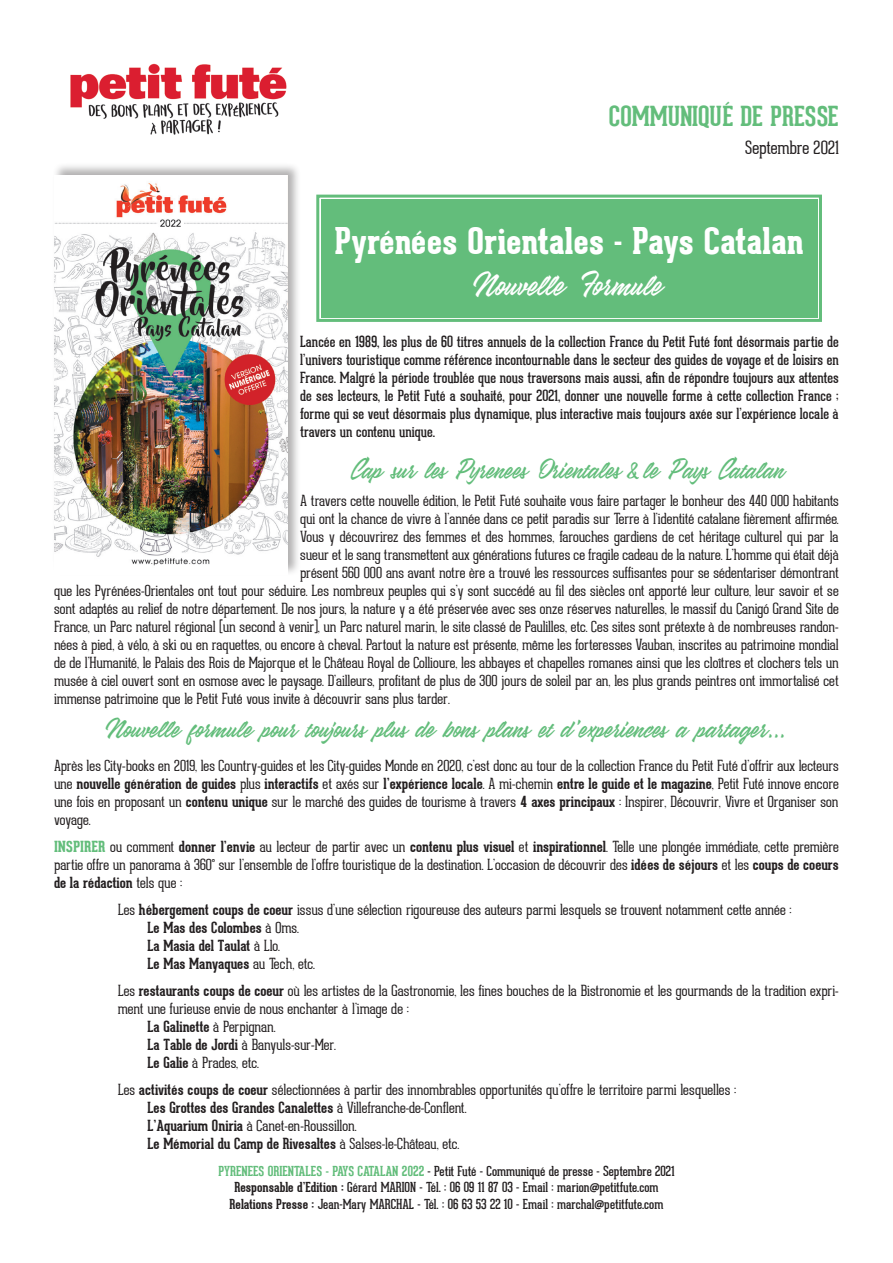
<style>
.page{position:relative;width:893px;height:1263px;background:#fff}
.page>*{position:absolute;margin:0;border:0;box-sizing:border-box;transform-origin:0 0}
.t1{font:800 36px "Geared Slab";color:#fff}
.t2{font:33px "Good Hood";color:#fff}
.t3{font:27px "Good Hood";color:#63bd7b}
.t4{font:700 27px "Geared Slab";color:#63bd7b}
.t5{font:100 18px "Geared Slab";letter-spacing:-.005em;color:#231f20}
.t6{font:100 15px/18px "Geared Slab";letter-spacing:-.005em;color:#231f20;text-align:justify}
.t7{font:15px/18px "Geared Slab";color:#231f20;text-align:justify}
.t8{font:700 15px "Geared Slab";color:#231f20}
.t9{font:13.5px/16.5px "Geared Slab";color:#231f20;text-align:center}
.s1{font-weight:700}
.s2{font-weight:800;color:#63bd7b}
.s3{font-weight:100}
.s4{font-weight:700;color:#63bd7b}
</style>
<div class="page">
<img style="left:70px;top:63px;width:217px;height:72px">
<div style="left:52px;top:162px;width:249px;height:414px;background:#231f20;opacity:.35"></div>
<img style="left:54px;top:175px;width:233px;height:399px">
<div style="left:316px;top:194px;width:506px;height:128px;background:#63bd7b"></div>
<div style="left:322px;top:201px;width:494px;height:115px;border:3px solid #63bd7b"></div>
<h3 class="t4" style="left:609px;top:100px;width:231px">COMMUNIQUÉ DE PRESSE</h3>
<p class="t5" style="left:745px;top:137px;width:95px">Septembre 2021</p>
<h1 class="t1" style="left:334px;top:220px;width:471px">Pyrénées Orientales - Pays Catalan</h1>
<h2 class="t2" style="left:474px;top:265px;width:193px">Nouvelle Formule</h2>
<p class="t7" style="left:300px;top:333px;width:540px">Lancée en 1989, les plus de 60 titres annuels de la collection France du Petit Futé font désormais partie de l’univers touristique comme référence incontournable dans le secteur des guides de voyage et de loisirs en France. Malgré la période troublée que nous traversons mais aussi, afin de répondre toujours aux attentes de ses lecteurs, le Petit Futé a souhaité, pour 2021, donner une nouvelle forme à cette collection France ; forme qui se veut désormais plus dynamique, plus interactive mais toujours axée sur l’expérience locale à travers un contenu unique.</p>
<h3 class="t3" style="left:353px;top:454px;width:435px">Cap sur les Pyrénées Orientales &amp; le Pays Catalan</h3>
<p class="t6" style="left:300px;top:492px;width:540px">A travers cette nouvelle édition, le Petit Futé souhaite vous faire partager le bonheur des 440 000 habitants</p>
<p class="t6" style="left:300px;top:510px;width:540px">qui ont la chance de vivre à l’année dans ce petit paradis sur Terre à l’identité catalane fièrement affirmée.</p>
<p class="t6" style="left:300px;top:528px;width:540px">Vous y découvrirez des femmes et des hommes, farouches gardiens de cet héritage culturel qui par la</p>
<p class="t6" style="left:300px;top:546px;width:540px">sueur et le sang transmettent aux générations futures ce fragile cadeau de la nature. L’homme qui était déjà</p>
<p class="t6" style="left:300px;top:564px;width:540px">présent 560 000 ans avant notre ère a trouvé les ressources suffisantes pour se sédentariser démontrant</p>
<p class="t6" style="left:54px;top:582px;width:786px">que les Pyrénées-Orientales ont tout pour séduire. Les nombreux peuples qui s’y sont succédé au fil des siècles ont apporté leur culture, leur savoir et se</p>
<p class="t6" style="left:54px;top:600px;width:786px">sont adaptés au relief de notre département. De nos jours, la nature y a été préservée avec ses onze réserves naturelles, le massif du Canigó Grand Site de</p>
<p class="t6" style="left:54px;top:618px;width:786px">France, un Parc naturel régional (un second à venir), un Parc naturel marin, le site classé de Paulilles, etc. Ces sites sont prétexte à de nombreuses randon-</p>
<p class="t6" style="left:54px;top:636px;width:786px">nées à pied, à vélo, à ski ou en raquettes, ou encore à cheval. Partout la nature est présente, même les forteresses Vauban, inscrites au patrimoine mondial</p>
<p class="t6" style="left:54px;top:654px;width:786px">de de l’Humanité, le Palais des Rois de Majorque et le Château Royal de Collioure, les abbayes et chapelles romanes ainsi que les cloîtres et clochers tels un</p>
<p class="t6" style="left:54px;top:672px;width:786px">musée à ciel ouvert sont en osmose avec le paysage. D’ailleurs, profitant de plus de 300 jours de soleil par an, les plus grands peintres ont immortalisé cet</p>
<p class="t6" style="left:54px;top:690px;width:397px">immense patrimoine que le Petit Futé vous invite à découvrir sans plus tarder.</p>
<h3 class="t3" style="left:106px;top:713px;width:683px">Nouvelle formule pour toujours plus de bons plans et d’expériences à partager...</h3>
<p class="t6" style="left:54px;top:757px;width:786px">Après les City-books en 2019, les Country-guides et les City-guides Monde en 2020, c’est donc au tour de la collection France du Petit Futé d’offrir aux lecteurs une <span class="s1">nouvelle génération de guides</span> plus <span class="s1">interactifs</span> et axés sur <span class="s1">l’expérience locale</span>. A mi-chemin <span class="s1">entre le guide et le magazine</span>, Petit Futé innove encore une fois en proposant un <span class="s1">contenu unique</span> sur le marché des guides de tourisme à travers <span class="s1">4 axes principaux</span> : Inspirer, Découvrir, Vivre et Organiser son voyage.</p>
<p class="t6" style="left:54px;top:838px;width:786px"><span class="s2">INSPIRER</span> ou comment <span class="s1">donner l’envie</span> au lecteur de partir avec un <span class="s1">contenu plus visuel</span> et <span class="s1">inspirationnel</span>. Telle une plongée immédiate, cette première partie offre un panorama à 360° sur l’ensemble de l’offre touristique de la destination. L’occasion de découvrir des <span class="s1">idées de séjours</span> et les <span class="s1">coups de coeurs de la rédaction</span> tels que :</p>
<p class="t6" style="left:148px;top:901px;width:646px;text-align:left;text-indent:-30px">Les <span class="s1">hébergement coups de coeur</span> issus d’une sélection rigoureuse des auteurs parmi lesquels se trouvent notamment cette année :<br><span class="s1">Le Mas des Colombes</span> à Oms.<br><span class="s1">La Masia del Taulat</span> à Llo.<br><span class="s1">Le Mas Manyaques</span> au Tech, etc.</p>
<p class="t6" style="left:118px;top:982px;width:722px">Les <span class="s1">restaurants coups de coeur</span> où les artistes de la Gastronomie, les fines bouches de la Bistronomie et les gourmands de la tradition expri-</p>
<p class="t6" style="left:118px;top:1000px;width:293px">ment une furieuse envie de nous enchanter à l’image de :</p>
<p class="t8" style="left:148px;top:1017px;width:130px">La Galinette <span class="s3">à Perpignan.</span></p>
<p class="t6" style="left:148px;top:1036px;width:190px"><span class="s1">La Table de Jordi</span> à Banyuls-sur-Mer.</p>
<p class="t6" style="left:148px;top:1054px;width:113px"><span class="s1">Le Galie</span> à Prades, etc.</p>
<p class="t6" style="left:148px;top:1081px;width:590px;text-align:left;text-indent:-30px">Les <span class="s1">activités coups de coeur</span> sélectionnées à partir des innombrables opportunités qu’offre le territoire parmi lesquelles :<br><span class="s1">Les Grottes des Grandes Canalettes</span> à Villefranche-de-Conflent.<br><span class="s1">L’Aquarium Oniria</span> à Canet-en-Roussillon.<br><span class="s1">Le Mémorial du Camp de Rivesaltes</span> à Salses-le-Château, etc.</p>
<p class="t9" style="left:218px;top:1163px;width:458px"><span class="s4">PYRENEES ORIENTALES - PAYS CATALAN 2022</span> - Petit Futé - Communiqué de presse - Septembre 2021<br><span class="s1">Responsable d’Edition :</span> Gérard MARION - Tél. : 06 09 11 87 03 - Email : marion@petitfute.com<br><span class="s1">Relations Presse :</span> Jean-Mary MARCHAL - Tél. : 06 63 53 22 10 - Email : marchal@petitfute.com</p>
</div>
